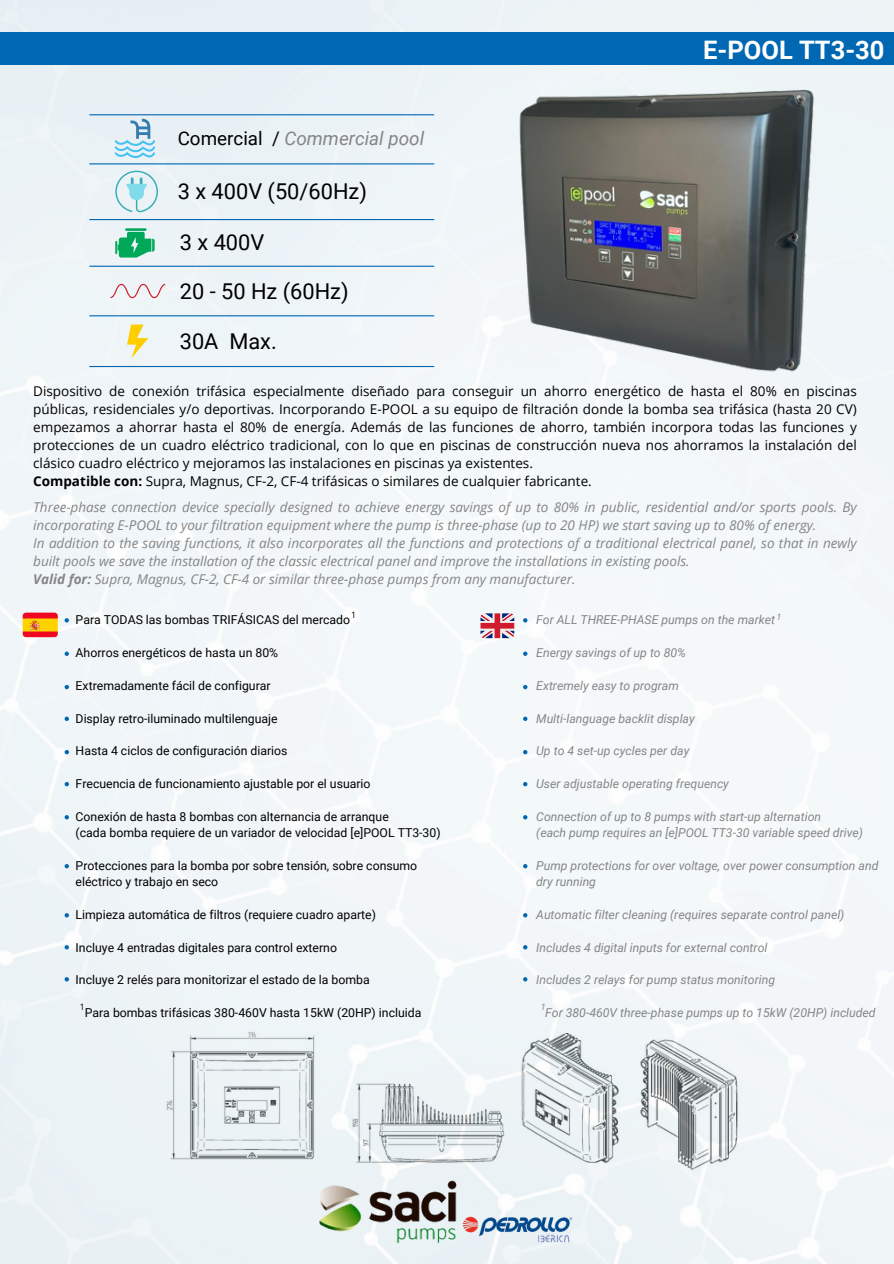
<style>
.page{position:relative;width:894px;height:1264px;background:#fff}
.page>*{position:absolute;margin:0;border:0;box-sizing:border-box;transform-origin:0 0}
.t1{font:700 25.5px "Roboto";color:#fff}
.t2{font:21.75px "Roboto";color:#000}
.t3{font:italic 18.75px "Roboto";color:#848586}
.t4{font:13.5px/18px "Open Sans";color:#000;text-align:justify}
.t5{font:italic 13.5px/18px "Open Sans";color:#848586}
.t6{font:12.3px "Roboto";color:#000}
.t7{font:italic 12.3px "Roboto";color:#848586}
.t8{font:8.7px "Open Sans";color:#000}
.t9{font:italic 8.7px "Open Sans";color:#848586}
.s1{font-style:normal;color:#000}
.s2{font-weight:700}
</style>
<div class="page">
<img style="left:0;top:0;width:893px;height:1263px">
<svg style="left:127px;top:324px;width:21px;height:34px"></svg>
<svg style="left:115px;top:228px;width:40px;height:29px"></svg>
<svg style="left:115px;top:171px;width:43px;height:41px;background:#c5e5ec"></svg>
<hr style="left:89px;top:219px;width:345px;height:1px;background:#0067b2">
<hr style="left:89px;top:266px;width:345px;height:1px;background:#0067b2">
<hr style="left:89px;top:315px;width:345px;height:1px;background:#0067b2">
<hr style="left:89px;top:366px;width:345px;height:1px;background:#0067b2">
<hr style="left:89px;top:163px;width:345px;height:1px;background:#0067b2">
<hr style="left:89px;top:114px;width:345px;height:1px;background:#0067b2">
<svg style="left:115px;top:119px;width:40px;height:39px;background:#b7dbec"></svg>
<svg style="left:110px;top:284px;width:55px;height:14px"></svg>
<img style="left:23px;top:612px;width:35px;height:25px;border-radius:3px">
<svg style="left:480px;top:613px;width:34px;height:25px"></svg>
<svg style="left:65px;top:618px;width:4px;height:4px"></svg>
<svg style="left:65px;top:651px;width:4px;height:5px"></svg>
<svg style="left:65px;top:685px;width:4px;height:4px"></svg>
<svg style="left:65px;top:716px;width:4px;height:5px"></svg>
<svg style="left:65px;top:750px;width:4px;height:4px"></svg>
<svg style="left:65px;top:782px;width:4px;height:4px"></svg>
<svg style="left:65px;top:815px;width:4px;height:4px"></svg>
<svg style="left:65px;top:864px;width:4px;height:4px"></svg>
<svg style="left:65px;top:913px;width:4px;height:4px"></svg>
<svg style="left:65px;top:945px;width:4px;height:4px"></svg>
<svg style="left:65px;top:977px;width:4px;height:4px"></svg>
<svg style="left:523px;top:618px;width:4px;height:4px"></svg>
<svg style="left:523px;top:651px;width:4px;height:5px"></svg>
<svg style="left:523px;top:685px;width:4px;height:4px"></svg>
<svg style="left:523px;top:716px;width:4px;height:5px"></svg>
<svg style="left:523px;top:750px;width:4px;height:4px"></svg>
<svg style="left:523px;top:782px;width:4px;height:4px"></svg>
<svg style="left:523px;top:815px;width:4px;height:4px"></svg>
<svg style="left:523px;top:864px;width:4px;height:4px"></svg>
<svg style="left:523px;top:913px;width:4px;height:4px"></svg>
<svg style="left:523px;top:945px;width:4px;height:4px"></svg>
<svg style="left:523px;top:977px;width:4px;height:4px"></svg>
<img style="left:460px;top:1214px;width:114px;height:30px">
<img style="left:319px;top:1174px;width:137px;height:73px">
<img style="left:504px;top:65px;width:334px;height:335px">
<div style="left:0;top:32px;width:893px;height:33px;background:#0067b2"></div>
<p class="t3" style="left:178px;top:127px;width:248px"><span class="s1">Comercial /</span> Commercial pool</p>
<h2 class="t2" style="left:178px;top:179px;width:191px">3 x 400V (50/60Hz)</h2>
<h2 class="t2" style="left:180px;top:230px;width:86px">3 x 400V</h2>
<p class="t2" style="left:180px;top:278px;width:170px">20 - 50 Hz (60Hz)</p>
<p class="t2" style="left:180px;top:328px;width:98px">30A Max.</p>
<p class="t1" style="left:703px;top:35px;width:183px">E-POOL TT3-30</p>
<p class="t4" style="left:33px;top:382px;width:824px">Dispositivo de conexión trifásica especialmente diseñado para conseguir un ahorro energético de hasta el 80% en piscinas públicas, residenciales y/o deportivas. Incorporando E-POOL a su equipo de filtración donde la bomba sea trifásica (hasta 20 CV) empezamos a ahorrar hasta el 80% de energía. Además de las funciones de ahorro, también incorpora todas las funciones y protecciones de un cuadro eléctrico tradicional, con lo que en piscinas de construcción nueva nos ahorramos la instalación del clásico cuadro eléctrico y mejoramos las instalaciones en piscinas ya existentes.</p>
<p class="t4" style="left:33px;top:472px;width:560px"><span class="s2">Compatible con:</span> Supra, Magnus, CF-2, CF-4 trifásicas o similares de cualquier fabricante.</p>
<p class="t5" style="left:33px;top:497px;width:824px">Three-phase connection device specially designed to achieve energy savings of up to 80% in public, residential and/or sports pools. By incorporating E-POOL to your filtration equipment where the pump is three-phase (up to 20 HP) we start saving up to 80% of energy.</p>
<p class="t5" style="left:33px;top:533px;width:824px">In addition to the saving functions, it also incorporates all the functions and protections of a traditional electrical panel, so that in newly built pools we save the installation of the classic electrical panel and improve the installations in existing pools.</p>
<p class="t5" style="left:33px;top:569px;width:543px"><span class="s2">Valid for:</span> Supra, Magnus, CF-2, CF-4 or similar three-phase pumps from any manufacturer.</p>
<p class="t8" style="left:351px;top:609px;width:7px">1</p>
<h2 class="t6" style="left:76px;top:613px;width:276px">Para TODAS las bombas TRIFÁSICAS del mercado</h2>
<p class="t6" style="left:76px;top:645px;width:204px">Ahorros energéticos de hasta un 80%</p>
<p class="t6" style="left:76px;top:678px;width:196px">Extremadamente fácil de configurar</p>
<p class="t6" style="left:76px;top:711px;width:203px">Display retro-iluminado multilenguaje</p>
<p class="t6" style="left:76px;top:744px;width:213px">Hasta 4 ciclos de configuración diarios</p>
<p class="t6" style="left:76px;top:776px;width:296px">Frecuencia de funcionamiento ajustable por el usuario</p>
<p class="t6" style="left:76px;top:809px;width:314px">Conexión de hasta 8 bombas con alternancia de arranque</p>
<p class="t6" style="left:76px;top:825px;width:366px">(cada bomba requiere de un variador de velocidad [e]POOL TT3-30)</p>
<p class="t6" style="left:76px;top:858px;width:343px">Protecciones para la bomba por sobre tensión, sobre consumo</p>
<p class="t6" style="left:76px;top:874px;width:144px">eléctrico y trabajo en seco</p>
<p class="t6" style="left:76px;top:907px;width:302px">Limpieza automática de filtros (requiere cuadro aparte)</p>
<p class="t6" style="left:76px;top:940px;width:263px">Incluye 4 entradas digitales para control externo</p>
<p class="t6" style="left:76px;top:973px;width:295px">Incluye 2 relés para monitorizar el estado de la bomba</p>
<p class="t6" style="left:85px;top:1005px;width:338px">Para bombas trifásicas 380-460V hasta 15kW (20HP) incluida</p>
<p class="t8" style="left:80px;top:1001px;width:7px">1</p>
<p class="t9" style="left:776px;top:611px;width:6px">1</p>
<p class="t7" style="left:536px;top:613px;width:240px">For ALL THREE-PHASE pumps on the market</p>
<p class="t7" style="left:536px;top:645px;width:151px">Energy savings of up to 80%</p>
<p class="t7" style="left:536px;top:678px;width:144px">Extremely easy to program</p>
<p class="t7" style="left:536px;top:711px;width:160px">Multi-language backlit display</p>
<p class="t7" style="left:536px;top:744px;width:155px">Up to 4 set-up cycles per day</p>
<p class="t7" style="left:536px;top:776px;width:194px">User adjustable operating frequency</p>
<p class="t7" style="left:536px;top:809px;width:286px">Connection of up to 8 pumps with start-up alternation</p>
<p class="t7" style="left:536px;top:825px;width:328px">(each pump requires an [e]POOL TT3-30 variable speed drive)</p>
<p class="t7" style="left:536px;top:858px;width:344px">Pump protections for over voltage, over power consumption and</p>
<p class="t7" style="left:536px;top:874px;width:61px">dry running</p>
<p class="t7" style="left:536px;top:907px;width:310px">Automatic filter cleaning (requires separate control panel)</p>
<p class="t7" style="left:536px;top:940px;width:233px">Includes 4 digital inputs for external control</p>
<p class="t7" style="left:536px;top:973px;width:240px">Includes 2 relays for pump status monitoring</p>
<p class="t7" style="left:545px;top:1005px;width:332px">For 380-460V three-phase pumps up to 15kW (20HP) included</p>
<p class="t9" style="left:540px;top:1001px;width:6px">1</p>
</div>
